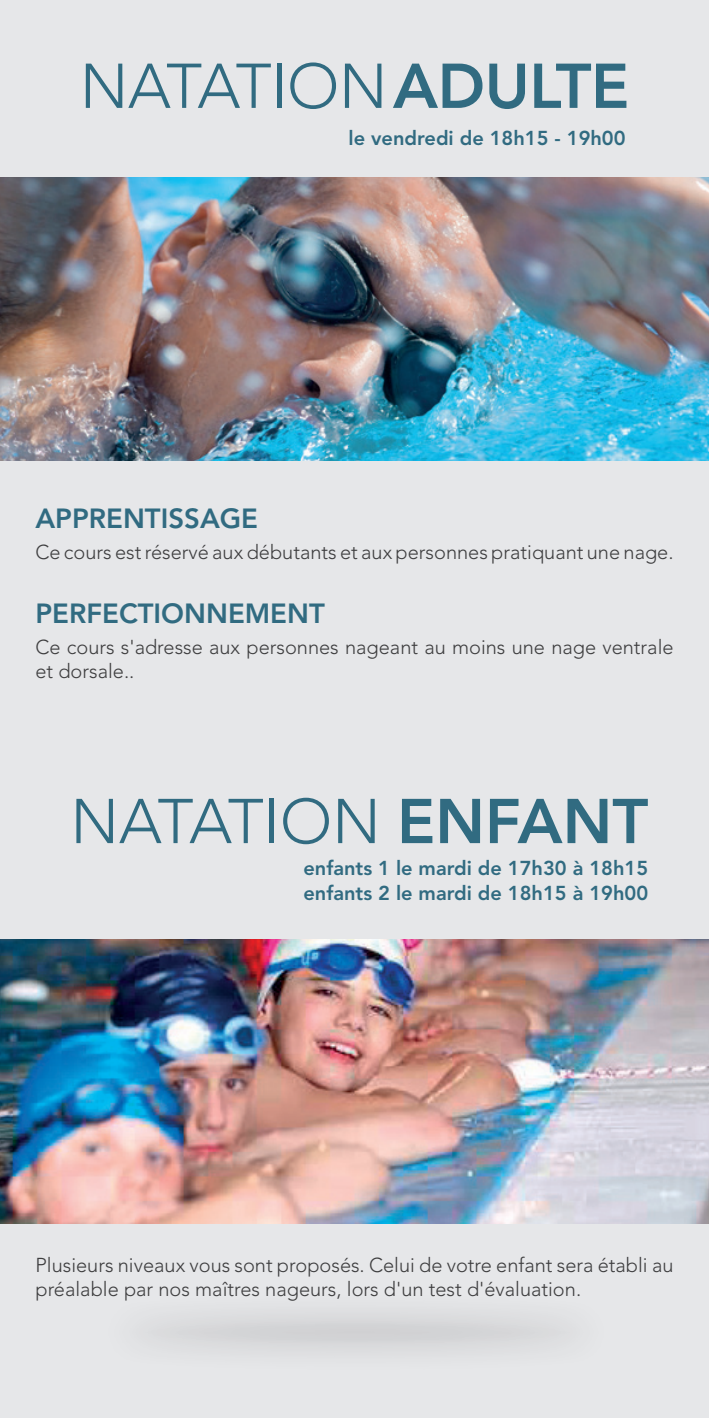
<style>
.page{position:relative;width:709px;height:1418px;background:#fff}
.page>*{position:absolute;margin:0;border:0;box-sizing:border-box;transform-origin:0 0}
.t1{font:300 62.5px "Avenir LT Std";letter-spacing:-.005em;color:#316b81}
.t2{font:800 27.5px "Avenir LT Std";color:#316b81}
.t3{font:300 20px/24px "Avenir LT Std";color:#3e3e3f}
.t4{font:800 20px/25px "Avenir LT Std";color:#316b81}
.s1{font-weight:800}
</style>
<div class="page">
<div style="left:0;top:0;width:709px;height:1417px;background:#e6e7e9"></div>
<div style="left:122px;top:1320px;width:468px;height:23px;background:#d5d6d8;border-radius:50%"></div>
<img style="left:0;top:177px;width:709px;height:284px">
<img style="left:0;top:939px;width:709px;height:283px">
<h1 class="t1" style="left:80px;top:50px;width:551px">NATATION <span class="s1">ADULTE</span></h1>
<p class="t4" style="left:348px;top:125px;width:278px">le vendredi de 18h15 - 19h00</p>
<h2 class="t2" style="left:35px;top:502px;width:224px">APPRENTISSAGE</h2>
<p class="t3" style="left:35px;top:540px;width:639px">Ce cours est réservé aux débutants et aux personnes pratiquant une nage.</p>
<h2 class="t2" style="left:35px;top:597px;width:291px">PERFECTIONNEMENT</h2>
<p class="t3" style="left:35px;top:635px;width:639px">Ce cours s'adresse aux personnes nageant au moins une nage ventrale et dorsale..</p>
<h1 class="t1" style="left:70px;top:784px;width:579px">NATATION <span class="s1">ENFANT</span></h1>
<p class="t4" style="left:303px;top:855px;width:346px">enfants 1 le mardi de 17h30 à 18h15 enfants 2 le mardi de 18h15 à 19h00</p>
<p class="t3" style="left:35px;top:1252px;width:639px">Plusieurs niveaux vous sont proposés. Celui de votre enfant sera établi au préalable par nos maîtres nageurs, lors d'un test d'évaluation.</p>
</div>
